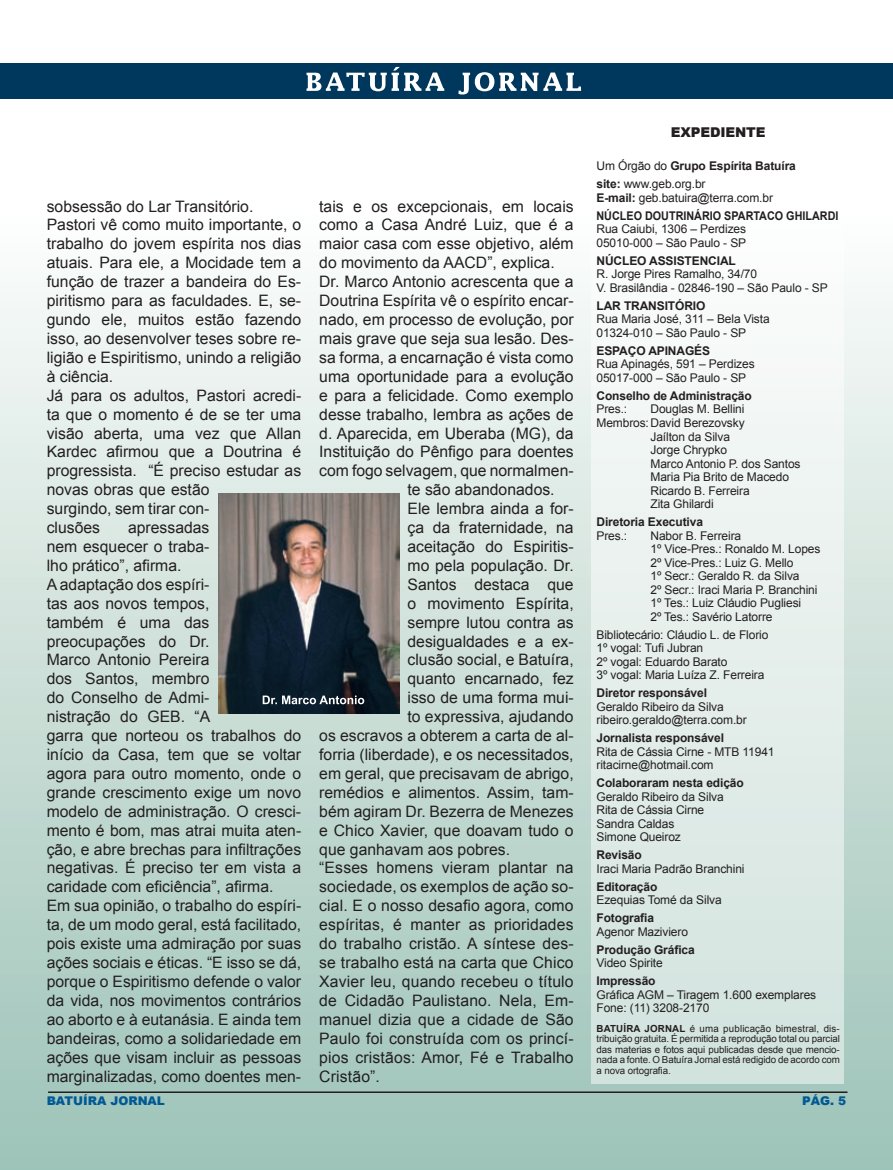
<style>
.page{position:relative;width:893px;height:1170px;background:#fff}
.page>*{position:absolute;margin:0;border:0;box-sizing:border-box;transform-origin:0 0}
.t1{font:15.75px/18.9px "Arial";color:#231f20}
.t2{font:900 13.5px "Arial";color:#231f20}
.t3{font:12px/13.5px "Arial";letter-spacing:-.01em;color:#231f20}
.t4{font:700 12px/18px "Arial";letter-spacing:-.01em;color:#231f20}
.t5{font:900 12px "Arial";color:#015994}
.t6{font:9.75px/10.5px "Arial";letter-spacing:-.01em;color:#231f20;text-align:justify}
.s1{font-weight:400}
.s2{font-weight:700}
</style>
<div class="page">
<div style="left:0;top:0;width:893px;height:1169px;background:linear-gradient(to bottom,#fff,#9dc2b6)"></div>
<div style="left:0;top:63px;width:893px;height:36px;background:#00385d"></div>
<svg style="left:306px;top:67px;width:138px;height:24px"></svg>
<svg style="left:458px;top:72px;width:123px;height:22px"></svg>
<hr style="left:48px;top:1091px;width:799px;height:1px;background:#231f20">
<div style="left:592px;top:116px;width:252px;height:967px;background:linear-gradient(to bottom,#fff,#d1e2dd)"></div>
<img style="left:218px;top:493px;width:181px;height:220px">
<svg style="left:263px;top:695px;width:101px;height:9px"></svg>
<p class="t1" style="left:47px;top:197px;width:256px">sobsessão do Lar Transitório.<br>Pastori vê como muito importante, o trabalho do jovem espírita nos dias atuais. Para ele, a Mocidade tem a função de trazer a bandeira do Es&shy;piritismo para as faculdades. E, se&shy;gundo ele, muitos estão fazendo isso, ao desenvolver teses sobre re&shy;ligião e Espiritismo, unindo a religião à ciência.<br>Já para os adultos, Pastori acredi&shy;ta que o momento é de se ter uma visão aberta, uma vez que Allan<br>Kardec afirmou que a Doutrina é progressista. “É preciso estudar as novas obras que estão<br>surgindo, sem tirar con-<br>clusões</p>
<p class="t1" style="left:47px;top:518px;width:256px;text-indent:81px">apressadas<br>nem esquecer o traba-<br>lho prático”, afirma.<br>A adaptação dos espíri-<br>tas aos novos tempos,<br>também é uma das preocupações do Dr.<br>Marco Antonio Pereira<br>dos Santos, membro<br>do Conselho de Admi-<br>nistração do GEB. “A<br>garra que norteou os trabalhos do início da Casa, tem que se voltar agora para outro momento, onde o grande crescimento exige um novo modelo de administração. O cresci&shy;mento é bom, mas atrai muita aten&shy;ção, e abre brechas para infiltrações negativas. É preciso ter em vista a caridade com eficiência”, afirma.<br>Em sua opinião, o trabalho do espíri&shy;ta, de um modo geral, está facilitado, pois existe uma admiração por suas ações sociais e éticas. “E isso se dá, porque o Espiritismo defende o valor da vida, nos movimentos contrários ao aborto e à eutanásia. E ainda tem bandeiras, como a solidariedade em ações que visam incluir as pessoas marginalizadas, como doentes men-</p>
<p class="t1" style="left:319px;top:197px;width:256px">tais e os excepcionais, em locais</p>
<p class="t1" style="left:319px;top:216px;width:256px">como a Casa André Luiz, que é a</p>
<p class="t1" style="left:319px;top:234px;width:256px">maior casa com esse objetivo, além</p>
<p class="t1" style="left:319px;top:253px;width:237px">do movimento da AACD”, explica.</p>
<p class="t1" style="left:319px;top:272px;width:256px">Dr. Marco Antonio acrescenta que a</p>
<p class="t1" style="left:319px;top:291px;width:256px">Doutrina Espírita vê o espírito encar-</p>
<p class="t1" style="left:319px;top:310px;width:256px">nado, em processo de evolução, por</p>
<p class="t1" style="left:319px;top:329px;width:256px">mais grave que seja sua lesão. Des-</p>
<p class="t1" style="left:319px;top:348px;width:256px">sa forma, a encarnação é vista como</p>
<p class="t1" style="left:319px;top:367px;width:256px">uma oportunidade para a evolução</p>
<p class="t1" style="left:319px;top:386px;width:256px">e para a felicidade. Como exemplo</p>
<p class="t1" style="left:319px;top:405px;width:256px">desse trabalho, lembra as ações de</p>
<p class="t1" style="left:319px;top:423px;width:256px">d. Aparecida, em Uberaba (MG), da</p>
<p class="t1" style="left:319px;top:442px;width:256px">Instituição do Pênfigo para doentes</p>
<p class="t1" style="left:319px;top:461px;width:256px">com fogo selvagem, que normalmen-</p>
<p class="t1" style="left:408px;top:480px;width:149px">te são abandonados.</p>
<p class="t1" style="left:408px;top:499px;width:168px">Ele lembra ainda a for-</p>
<p class="t1" style="left:408px;top:518px;width:168px">ça da fraternidade, na</p>
<p class="t1" style="left:408px;top:537px;width:168px">aceitação do Espiritis-</p>
<p class="t1" style="left:408px;top:556px;width:168px">mo pela população. Dr.</p>
<p class="t1" style="left:408px;top:575px;width:168px">Santos destaca que</p>
<p class="t1" style="left:408px;top:594px;width:168px">o movimento Espírita,</p>
<p class="t1" style="left:408px;top:612px;width:168px">sempre lutou contra as</p>
<p class="t1" style="left:408px;top:631px;width:168px">desigualdades e a ex-</p>
<p class="t1" style="left:408px;top:650px;width:168px">clusão social, e Batuíra,</p>
<p class="t1" style="left:408px;top:669px;width:168px">quanto encarnado, fez</p>
<p class="t1" style="left:408px;top:688px;width:168px">isso de uma forma mui-</p>
<p class="t1" style="left:408px;top:707px;width:168px">to expressiva, ajudando</p>
<p class="t1" style="left:319px;top:726px;width:256px">os escravos a obterem a carta de al-</p>
<p class="t1" style="left:319px;top:745px;width:256px">forria (liberdade), e os necessitados,</p>
<p class="t1" style="left:319px;top:764px;width:256px">em geral, que precisavam de abrigo,</p>
<p class="t1" style="left:319px;top:783px;width:256px">remédios e alimentos. Assim, tam-</p>
<p class="t1" style="left:319px;top:801px;width:256px">bém agiram Dr. Bezerra de Menezes</p>
<p class="t1" style="left:319px;top:820px;width:256px">e Chico Xavier, que doavam tudo o</p>
<p class="t1" style="left:319px;top:839px;width:192px">que ganhavam aos pobres.</p>
<p class="t1" style="left:319px;top:858px;width:256px">“Esses homens vieram plantar na</p>
<p class="t1" style="left:319px;top:877px;width:256px">sociedade, os exemplos de ação so-</p>
<p class="t1" style="left:319px;top:896px;width:256px">cial. E o nosso desafio agora, como</p>
<p class="t1" style="left:319px;top:915px;width:256px">espíritas, é manter as prioridades</p>
<p class="t1" style="left:319px;top:934px;width:256px">do trabalho cristão. A síntese des-</p>
<p class="t1" style="left:319px;top:953px;width:256px">se trabalho está na carta que Chico</p>
<p class="t1" style="left:319px;top:972px;width:256px">Xavier leu, quando recebeu o título</p>
<p class="t1" style="left:319px;top:990px;width:256px">de Cidadão Paulistano. Nela, Em-</p>
<p class="t1" style="left:319px;top:1009px;width:256px">manuel dizia que a cidade de São</p>
<p class="t1" style="left:319px;top:1028px;width:256px">Paulo foi construída com os princí-</p>
<p class="t1" style="left:319px;top:1047px;width:256px">pios cristãos: Amor, Fé e Trabalho</p>
<p class="t1" style="left:319px;top:1066px;width:62px">Cristão”.</p>
<p class="t2" style="left:671px;top:123px;width:11px">EXPE</p>
<p class="t2" style="left:710px;top:123px;width:55px">DIENTE</p>
<p class="t4" style="left:596px;top:157px;width:201px"><span class="s1">Um Órgão do</span> Grupo Espírita Batuíra site: <span class="s1">www.geb.org.br</span></p>
<p class="t4" style="left:596px;top:189px;width:243px">E-mail: <span class="s1">geb.batuira@terra.com.br<br></span>NÚCLEO DOUTRINÁRIO SPARTACO GHILARDI</p>
<p class="t3" style="left:596px;top:222px;width:151px">Rua Caiubi, 1306 – Perdizes<br>05010-000 – São Paulo - SP</p>
<p class="t4" style="left:596px;top:252px;width:141px">NÚCLEO ASSISTENCIAL</p>
<p class="t3" style="left:596px;top:267px;width:233px">R. Jorge Pires Ramalho, 34/70<br>V. Brasilândia - 02846-190 – São Paulo - SP</p>
<p class="t4" style="left:596px;top:297px;width:110px">LAR TRANSITÓRIO</p>
<p class="t3" style="left:596px;top:312px;width:175px">Rua Maria José, 311 – Bela Vista<br>01324-010 – São Paulo - SP</p>
<p class="t4" style="left:596px;top:342px;width:115px">ESPAÇO APINAGÉS</p>
<p class="t3" style="left:596px;top:357px;width:160px">Rua Apinagés, 591 – Perdizes<br>05017-000 – São Paulo - SP</p>
<p class="t4" style="left:596px;top:387px;width:157px">Conselho de Administração</p>
<p class="t3" style="left:596px;top:402px;width:32px">Pres.:</p>
<p class="t3" style="left:650px;top:402px;width:95px">Douglas M. Bellini</p>
<p class="t3" style="left:596px;top:416px;width:150px">Membros:David Berezovsky</p>
<p class="t3" style="left:650px;top:429px;width:81px">Jaílton da Silva</p>
<p class="t3" style="left:650px;top:443px;width:78px">Jorge Chrypko</p>
<p class="t3" style="left:650px;top:456px;width:152px">Marco Antonio P. dos Santos</p>
<p class="t3" style="left:650px;top:470px;width:140px">Maria Pia Brito de Macedo</p>
<p class="t3" style="left:650px;top:483px;width:101px">Ricardo B. Ferreira</p>
<p class="t3" style="left:650px;top:497px;width:65px">Zita Ghilardi</p>
<p class="t4" style="left:596px;top:513px;width:108px">Diretoria Executiva</p>
<p class="t3" style="left:596px;top:528px;width:32px">Pres.:</p>
<p class="t3" style="left:650px;top:528px;width:171px">Nabor B. Ferreira<br>1º Vice-Pres.: Ronaldo M. Lopes<br>2º Vice-Pres.: Luiz G. Mello<br>1º Secr.: Geraldo R. da Silva<br>2º Secr.: Iraci Maria P. Branchini<br>1º Tes.: Luiz Cláudio Pugliesi<br>2º Tes.: Savério Latorre</p>
<p class="t3" style="left:596px;top:627px;width:173px">Bibliotecário: Cláudio L. de Florio<br>1º vogal: Tufi Jubran<br>2º vogal: Eduardo Barato<br>3º vogal: Maria Luíza Z. Ferreira</p>
<p class="t4" style="left:596px;top:684px;width:112px">Diretor responsável</p>
<p class="t3" style="left:596px;top:699px;width:152px">Geraldo Ribeiro da Silva ribeiro.geraldo@terra.com.br</p>
<p class="t4" style="left:596px;top:729px;width:129px">Jornalista responsável</p>
<p class="t3" style="left:596px;top:744px;width:180px">Rita de Cássia Cirne - MTB 11941 ritacirne@hotmail.com</p>
<p class="t4" style="left:596px;top:774px;width:149px">Colaboraram nesta edição</p>
<p class="t3" style="left:596px;top:789px;width:129px">Geraldo Ribeiro da Silva<br>Rita de Cássia Cirne<br>Sandra Caldas<br>Simone Queiroz</p>
<p class="t4" style="left:596px;top:846px;width:47px">Revisão</p>
<p class="t3" style="left:596px;top:861px;width:150px">Iraci Maria Padrão Branchini</p>
<p class="t4" style="left:596px;top:877px;width:62px">Editoração</p>
<p class="t3" style="left:596px;top:893px;width:127px">Ezequias Tomé da Silva</p>
<p class="t4" style="left:596px;top:909px;width:59px">Fotografia</p>
<p class="t3" style="left:596px;top:924px;width:93px">Agenor Maziviero</p>
<p class="t4" style="left:596px;top:940px;width:100px">Produção Gráfica</p>
<p class="t3" style="left:596px;top:956px;width:68px">Video Spirite</p>
<p class="t4" style="left:596px;top:972px;width:61px">Impressão</p>
<p class="t3" style="left:596px;top:987px;width:221px">Gráfica AGM – Tiragem 1.600 exemplares<br>Fone: (11) 3208-2170</p>
<p class="t6" style="left:596px;top:1023px;width:245px"><span class="s2">BATUÍRA JORNAL</span> é uma publicação bimestral, dis&shy;tribuição gratuita. É permitida a reprodução total ou parcial das materias e fotos aqui publicadas desde que mencio&shy;nada a fonte. O Batuíra Jornal está redigido de acordo com a nova ortografia.</p>
<p class="t5" style="left:47px;top:1092px;width:120px">BATUÍRA JORNAL</p>
<p class="t5" style="left:802px;top:1092px;width:46px">PÁG. 5</p>
</div>
